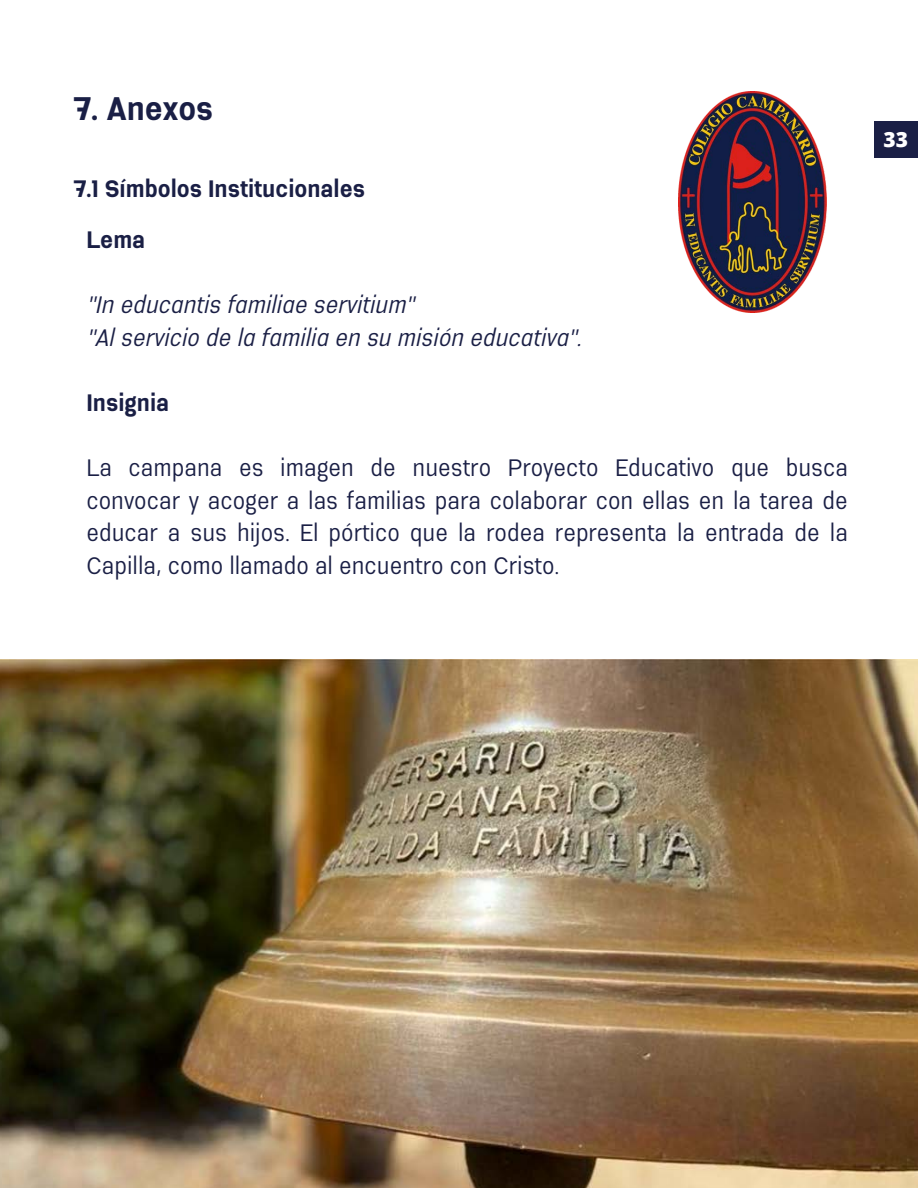
<style>
.page{position:relative;width:918px;height:1188px;background:#fff}
.page>*{position:absolute;margin:0;border:0;box-sizing:border-box;transform-origin:0 0}
.t1{font:700 33px "Serithai";color:#1a1f45}
.t2{font:24px/32.7px "Serithai";color:#1a1f45;text-align:justify}
.t3{font:italic 24px/32.7px "Serithai";color:#1a1f45}
.t4{font:700 24px "Serithai";color:#1a1f45}
.t5{font:800 21px "Open Sans";color:#fff}
</style>
<div class="page">
<div style="left:874px;top:122px;width:44px;height:36px;background:#1a1f45"></div>
<img style="left:0;top:659px;width:918px;height:529px">
<img style="left:679px;top:92px;width:147px;height:220px">
<h1 class="t1" style="left:74px;top:90px;width:141px">7. Anexos</h1>
<p class="t4" style="left:74px;top:174px;width:293px">7.1 Símbolos Institucionales</p>
<p class="t4" style="left:86px;top:225px;width:60px">Lema</p>
<p class="t3" style="left:86px;top:288px;width:496px">"In educantis familiae servitium"<br>"Al servicio de la familia en su misión educativa".</p>
<p class="t4" style="left:86px;top:388px;width:84px">Insignia</p>
<p class="t2" style="left:86px;top:451px;width:763px">La campana es imagen de nuestro Proyecto Educativo que busca convocar y acoger a las familias para colaborar con ellas en la tarea de educar a sus hijos. El pórtico que la rodea representa la entrada de la Capilla, como llamado al encuentro con Cristo.</p>
<p class="t5" style="left:884px;top:125px;width:26px">33</p>
</div>
